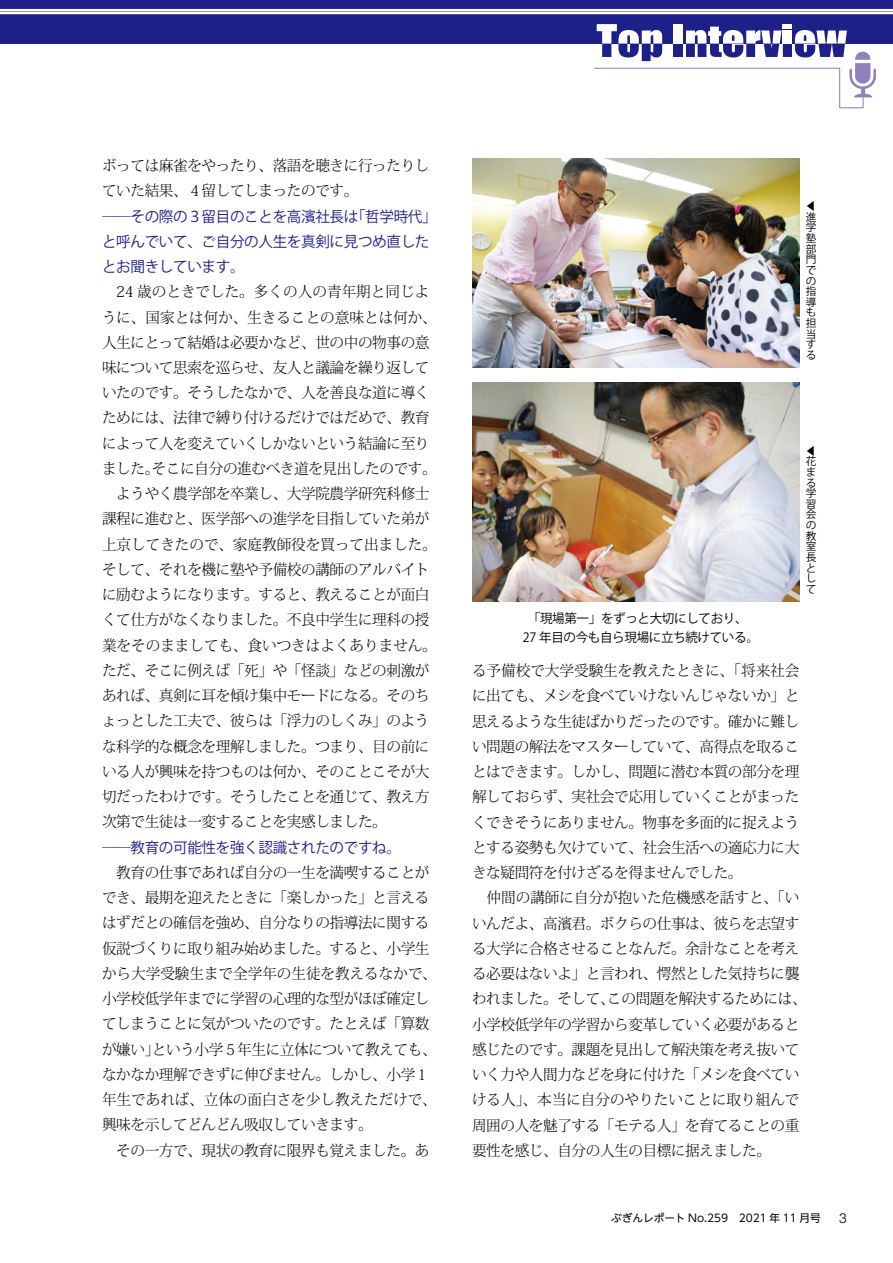
<style>
.page{position:relative;width:893px;height:1263px;background:#fff}
.page>*{position:absolute;margin:0;border:0;box-sizing:border-box;transform-origin:0 0}
.t1{font:300 14.85px/25.2px "Koz Min Pr 6 N";letter-spacing:-.025em;color:#000}
.t2{font:14.85px/25.2px "Koz Go Pr 6 N";letter-spacing:-.025em;color:#1d2088}
.t3{font:300 13.8px "Helvetica LT Std";color:#000}
.t4{font:12.75px/19.2px "Koz Go Pr 6 N";letter-spacing:-.025em;color:#000;text-align:center}
.t5{font:10.65px/10.6px "Koz Go Pr 6 N";color:#000}
.t6{font:10.65px "UD Shin Go NT Pro";color:#000}
</style>
<div class="page">
<div style="left:0;top:0;width:893px;height:44px;background:#1d2088"></div>
<svg style="left:594px;top:24px;width:282px;height:85px"></svg>
<hr style="left:0;top:9px;width:893px;height:1px;background:#fff">
<hr style="left:0;top:12px;width:893px;height:1px;background:#fff">
<hr style="left:0;top:10px;width:893px;height:1px;background:#fff">
<hr style="left:0;top:13px;width:893px;height:1px;background:#fff">
<img style="left:472px;top:158px;width:327px;height:210px">
<img style="left:472px;top:383px;width:327px;height:219px">
<p class="t1" style="left:102px;top:153px;width:329px">ボっては麻雀をやったり、落語を聴きに行ったりしていた結果、４留してしまったのです。</p>
<p class="t2" style="left:102px;top:204px;width:336px">──その際の３留目のことを高濱社長は「哲学時代」と呼んでいて、ご自分の人生を真剣に見つめ直したとお聞きしています。</p>
<p class="t1" style="left:102px;top:280px;width:336px">　24 歳のときでした。多くの人の青年期と同じように、国家とは何か、生きることの意味とは何か、人生にとって結婚は必要かなど、世の中の物事の意味について思索を巡らせ、友人と議論を繰り返していたのです。そうしたなかで、人を善良な道に導くためには、法律で縛り付けるだけではだめで、教育によって人を変えていくしかないという結論に至りました。そこに自分の進むべき道を見出したのです。　ようやく農学部を卒業し、大学院農学研究科修士課程に進むと、医学部への進学を目指していた弟が上京してきたので、家庭教師役を買って出ました。そして、それを機に塾や予備校の講師のアルバイトに励むようになります。すると、教えることが面白くて仕方がなくなりました。不良中学生に理科の授業をそのまましても、食いつきはよくありません。ただ、そこに例えば「死」や「怪談」などの刺激があれば、真剣に耳を傾け集中モードになる。そのちょっとした工夫で、彼らは「浮力のしくみ」のような科学的な概念を理解しました。つまり、目の前にいる人が興味を持つものは何か、そのことこそが大切だったわけです。そうしたことを通じて、教え方次第で生徒は一変することを実感しました。</p>
<p class="t2" style="left:102px;top:835px;width:300px">──教育の可能性を強く認識されたのですね。</p>
<p class="t1" style="left:102px;top:860px;width:336px">　教育の仕事であれば自分の一生を満喫することができ、最期を迎えたときに「楽しかった」と言えるはずだとの確信を強め、自分なりの指導法に関する仮説づくりに取り組み始めました。すると、小学生から大学受験生まで全学年の生徒を教えるなかで、小学校低学年までに学習の心理的な型がほぼ確定してしまうことに気がついたのです。たとえば「算数が嫌い」という小学５年生に立体について教えても、なかなか理解できずに伸びません。しかし、小学１年生であれば、立体の面白さを少し教えただけで、興味を示してどんどん吸収していきます。<br>　その一方で、現状の教育に限界も覚えました。あ</p>
<p class="t5" style="left:806px;top:201px;width:12px">◀進学塾部門での指導も担当する</p>
<p class="t4" style="left:523px;top:609px;width:237px">「現場第一」をずっと大切にしており、<br>27 年目の今も自ら現場に立ち続けている。</p>
<p class="t5" style="left:806px;top:446px;width:12px">◀花まる学習会の教室長として</p>
<p class="t1" style="left:472px;top:658px;width:336px">る予備校で大学受験生を教えたときに、「将来社会に出ても、メシを食べていけないんじゃないか」と思えるような生徒ばかりだったのです。確かに難しい問題の解法をマスターしていて、高得点を取ることはできます。しかし、問題に潜む本質の部分を理解しておらず、実社会で応用していくことがまったくできそうにありません。物事を多面的に捉えようとする姿勢も欠けていて、社会生活への適応力に大きな疑問符を付けざるを得ませんでした。<br>　仲間の講師に自分が抱いた危機感を話すと、「いいんだよ、高濱君。ボクらの仕事は、彼らを志望する大学に合格させることなんだ。余計なことを考える必要はないよ」と言われ、愕然とした気持ちに襲われました。そして、この問題を解決するためには、小学校低学年の学習から変革していく必要があると感じたのです。課題を見出して解決策を考え抜いていく力や人間力などを身に付けた「メシを食べていける人」、本当に自分のやりたいことに取り組んで周囲の人を魅了する「モテる人」を育てることの重要性を感じ、自分の人生の目標に据えました。</p>
<p class="t6" style="left:611px;top:1210px;width:211px">ぶぎんレポート No.259　2021 年 11 月号</p>
<p class="t3" style="left:839px;top:1209px;width:9px">3</p>
</div>
